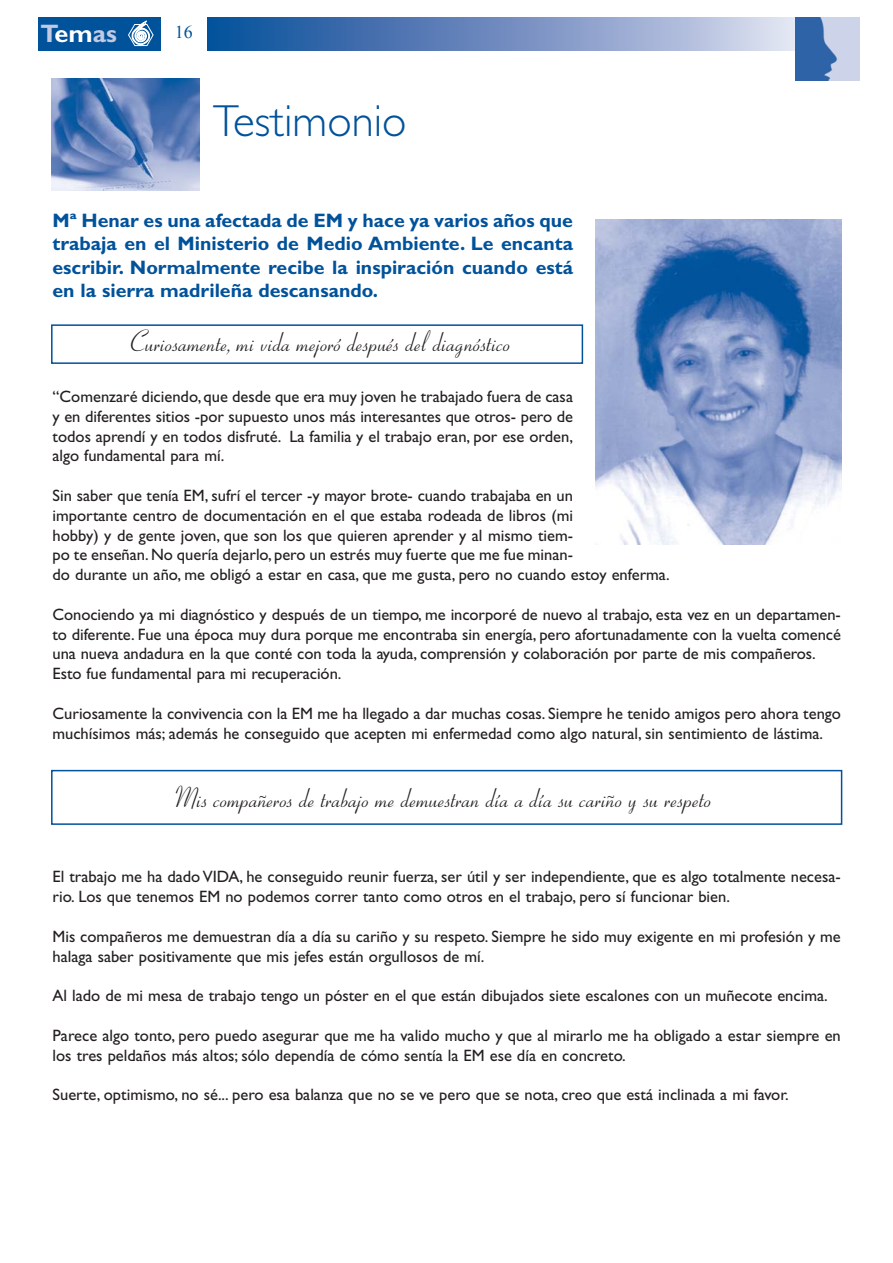
<style>
.page{position:relative;width:893px;height:1263px;background:#fff}
.page>*{position:absolute;margin:0;border:0;box-sizing:border-box;transform-origin:0 0}
.t1{font:300 45px "Gill Sans";color:#00529b}
.t2{font:30px "Coronet";color:#231f20}
.t3{font:700 25.35px "Gill Sans";color:#c1c9e3}
.t4{font:700 19.5px/23.4px "Gill Sans";color:#00529b;text-align:justify}
.t5{font:18px "Times New Roman";color:#00529b}
.t6{font:16.5px/19.8px "Gill Sans";color:#231f20}
.s1{color:#fff}
</style>
<div class="page">
<div style="left:208px;top:17px;width:634px;height:34px;background:linear-gradient(to right,#054896,#f0e6f5)"></div>
<div style="left:38px;top:17px;width:122px;height:34px;background:#00529b"></div>
<svg style="left:128px;top:21px;width:26px;height:25px"></svg>
<img style="left:795px;top:17px;width:64px;height:64px">
<div style="left:51px;top:770px;width:791px;height:55px;border:2px solid #00529b"></div>
<img style="left:595px;top:219px;width:246px;height:325px">
<div style="left:51px;top:324px;width:532px;height:40px;border:2px solid #00529b"></div>
<img style="left:51px;top:78px;width:149px;height:112px">
<h3 class="t3" style="left:41px;top:25px;width:78px">T<span class="s1">em</span>as</h3>
<p class="t5" style="left:175px;top:22px;width:19px">16</p>
<h1 class="t1" style="left:213px;top:105px;width:195px">Testimonio</h1>
<p class="t4" style="left:53px;top:211px;width:522px">Mª Henar es una afectada de EM y hace ya varios años que trabaja en el Ministerio de Medio Ambiente. Le encanta escribir. Normalmente recibe la inspiración cuando está en la sierra madrileña descansando.</p>
<h2 class="t2" style="left:129px;top:323px;width:383px">Curiosamente, mi vida mejoró después del diagnóstico</h2>
<p class="t6" style="left:53px;top:388px;width:522px;text-align:justify">“Comenzaré diciendo, que desde que era muy joven he trabajado fuera de casa y en diferentes sitios -por supuesto unos más interesantes que otros- pero de todos aprendí y en todos disfruté. La familia y el trabajo eran, por ese orden, algo fundamental para mí.</p>
<p class="t6" style="left:53px;top:487px;width:618px">Sin saber que tenía EM, sufrí el tercer -y mayor brote- cuando trabajaba en un<br>importante centro de documentación en el que estaba rodeada de libros (mi<br>hobby) y de gente joven, que son los que quieren aprender y al mismo tiem-<br>po te enseñan.No quería dejarlo,pero un estrés muy fuerte que me fue minan-<br>do durante un año, me obligó a estar en casa, que me gusta, pero no cuando estoy enferma.</p>
<p class="t6" style="left:53px;top:606px;width:790px">Conociendo ya mi diagnóstico y después de un tiempo, me incorporé de nuevo al trabajo, esta vez en un departamen&shy;to diferente. Fue una época muy dura porque me encontraba sin energía, pero afortunadamente con la vuelta comencé una nueva andadura en la que conté con toda la ayuda, comprensión y colaboración por parte de mis compañeros.<br>Esto fue fundamental para mi recuperación.</p>
<p class="t6" style="left:53px;top:705px;width:789px">Curiosamente la convivencia con la EM me ha llegado a dar muchas cosas. Siempre he tenido amigos pero ahora tengo muchísimos más; además he conseguido que acepten mi enfermedad como algo natural, sin sentimiento de lástima.</p>
<h2 class="t2" style="left:173px;top:779px;width:540px">Mis compañeros de trabajo me demuestran día a día su cariño y su respeto</h2>
<p class="t6" style="left:53px;top:869px;width:789px">El trabajo me ha dado VIDA, he conseguido reunir fuerza, ser útil y ser independiente, que es algo totalmente necesa&shy;rio. Los que tenemos EM no podemos correr tanto como otros en el trabajo, pero sí funcionar bien.</p>
<p class="t6" style="left:53px;top:928px;width:789px">Mis compañeros me demuestran día a día su cariño y su respeto. Siempre he sido muy exigente en mi profesión y me halaga saber positivamente que mis jefes están orgullosos de mí.</p>
<p class="t6" style="left:53px;top:988px;width:776px">Al lado de mi mesa de trabajo tengo un póster en el que están dibujados siete escalones con un muñecote encima.</p>
<p class="t6" style="left:53px;top:1027px;width:789px">Parece algo tonto, pero puedo asegurar que me ha valido mucho y que al mirarlo me ha obligado a estar siempre en los tres peldaños más altos; sólo dependía de cómo sentía la EM ese día en concreto.</p>
<p class="t6" style="left:53px;top:1087px;width:737px">Suerte, optimismo, no sé... pero esa balanza que no se ve pero que se nota, creo que está inclinada a mi favor.</p>
</div>
